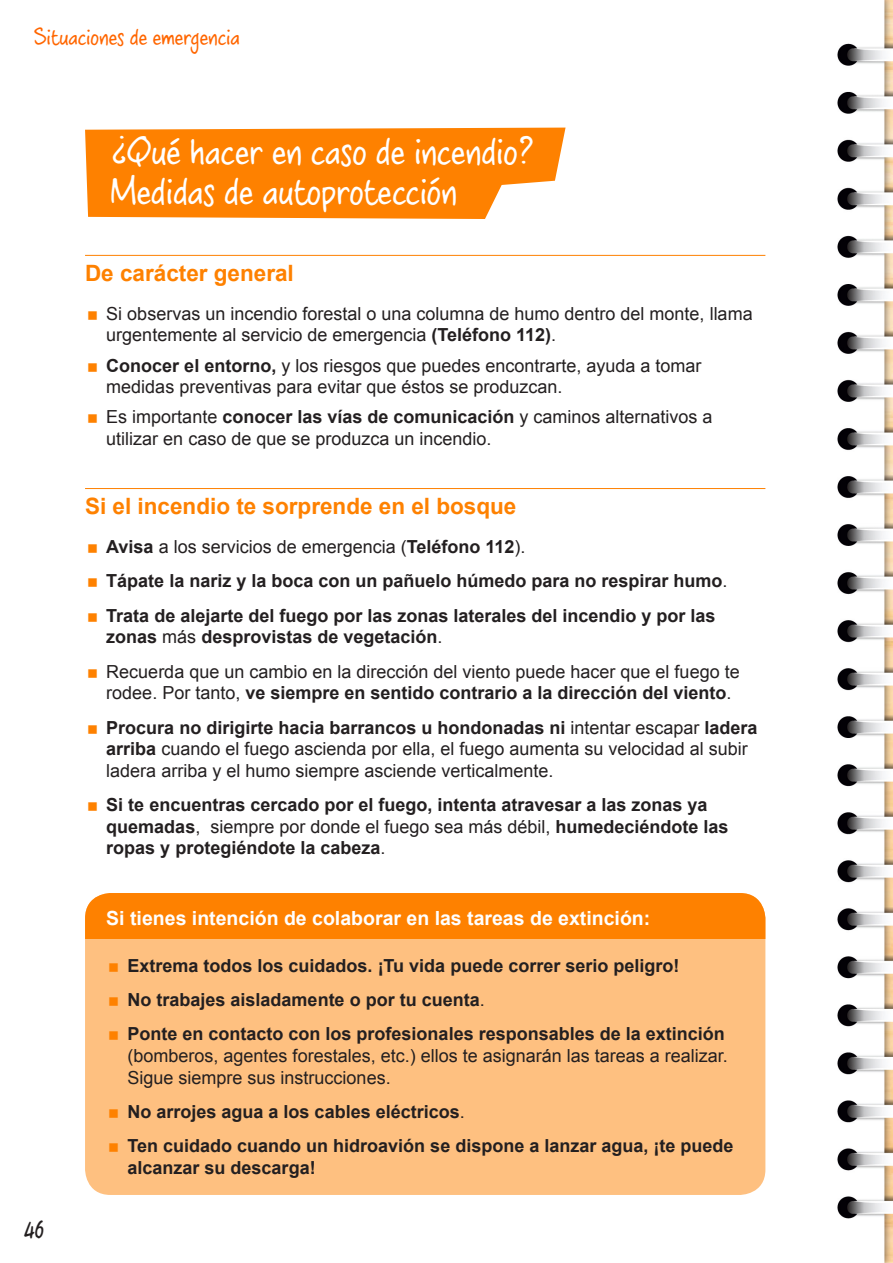
<style>
.page{position:relative;width:893px;height:1263px;background:#fff}
.page>*{position:absolute;margin:0;border:0;box-sizing:border-box;transform-origin:0 0}
.t1{font:37.5px/40.5px "Crossword Belle";color:#fff}
.t2{font:27px "Crossword Belle";color:#231f20}
.filete_superior{font:700 22.5px "Arial";color:#fe8100}
.t3{font:22.5px "Crossword Belle";color:#f60}
.t4{font:700 19.5px "Arial";color:#fff}
.t5{font:18px/21.6px "Arial";color:#231f20}
.t6{font:700 18px/21.6px "Arial";color:#231f20}
.s1{font-weight:700}
.s2{font-weight:400}
</style>
<div class="page">
<img style="left:837px;top:0;width:56px;height:1263px">
<div style="left:85px;top:893px;width:680px;height:302px;background:#fec080;border-radius:26px"></div>
<div style="left:85px;top:893px;width:680px;height:46px;background:#fe8100"></div>
<svg style="left:85px;top:128px;width:481px;height:91px;background:#fe8c16"></svg>
<hr style="left:85px;top:255px;width:680px;height:1px;background:#fe8100">
<hr style="left:85px;top:488px;width:680px;height:1px;background:#fe8100">
<p class="t3" style="left:34px;top:21px;width:207px">Situaciones de emergencia</p>
<p class="t1" style="left:111px;top:131px;width:425px">¿Qué hacer en caso de incendio?<br>Medidas de autoprotección</p>
<p class="filete_superior" style="left:85px;top:258px;width:210px">De carácter general</p>
<p class="t5" style="left:106px;top:303px;width:648px">Si observas un incendio forestal o una columna de humo dentro del monte, llama urgentemente al servicio de emergencia <span class="s1">(Teléfono 112)</span>.</p>
<p class="t5" style="left:106px;top:355px;width:597px"><span class="s1">Conocer el entorno,</span> y los riesgos que puedes encontrarte, ayuda a tomar medidas preventivas para evitar que éstos se produzcan.</p>
<p class="t5" style="left:106px;top:406px;width:608px">Es importante <span class="s1">conocer las vías de comunicación</span> y caminos alternativos a utilizar en caso de que se produzca un incendio.</p>
<p class="filete_superior" style="left:85px;top:491px;width:433px">Si el incendio te sorprende en el bosque</p>
<p class="t5" style="left:106px;top:536px;width:421px"><span class="s1">Avisa</span> a los servicios de emergencia (<span class="s1">Teléfono 112</span>).</p>
<p class="t6" style="left:106px;top:571px;width:623px">Tápate la nariz y la boca con un pañuelo húmedo para no respirar humo<span class="s2">.</span></p>
<p class="t6" style="left:106px;top:605px;width:611px">Trata de alejarte del fuego por las zonas laterales del incendio y por las zonas <span class="s2">más</span> desprovistas de vegetación<span class="s2">.</span></p>
<p class="t5" style="left:106px;top:661px;width:635px">Recuerda que un cambio en la dirección del viento puede hacer que el fuego te rodee. Por tanto, <span class="s1">ve siempre en sentido contrario a la dirección del viento</span>.</p>
<p class="t5" style="left:106px;top:717px;width:653px"><span class="s1">Procura no dirigirte hacia barrancos u hondonadas ni</span> intentar escapar <span class="s1">ladera arriba</span> cuando el fuego ascienda por ella, el fuego aumenta su velocidad al subir ladera arriba y el humo siempre asciende verticalmente.</p>
<p class="t6" style="left:106px;top:795px;width:624px">Si te encuentras cercado por el fuego, intenta atravesar a las zonas ya quemadas<span class="s2">, siempre por donde el fuego sea más débil,</span> humedeciéndote las ropas y protegiéndote la cabeza<span class="s2">.</span></p>
<h2 class="t2" style="left:24px;top:1209px;width:22px">46</h2>
<p class="t4" style="left:106px;top:905px;width:546px">Si tienes intención de colaborar en las tareas de extinción:</p>
<p class="t6" style="left:128px;top:955px;width:553px">Extrema todos los cuidados. ¡Tu vida puede correr serio peligro!</p>
<p class="t6" style="left:128px;top:989px;width:359px">No trabajes aisladamente o por tu cuenta<span class="s2">.</span></p>
<p class="t5" style="left:128px;top:1023px;width:602px"><span class="s1">Ponte en contacto con los profesionales responsables de la extinción </span>(bomberos, agentes forestales, etc.) ellos te asignarán las tareas a realizar.<br>Sigue siempre sus instrucciones.</p>
<p class="t6" style="left:128px;top:1101px;width:339px">No arrojes agua a los cables eléctricos<span class="s2">.</span></p>
<p class="t6" style="left:128px;top:1136px;width:607px">Ten cuidado cuando un hidroavión se dispone a lanzar agua, ¡te puede alcanzar su descarga!</p>
</div>
